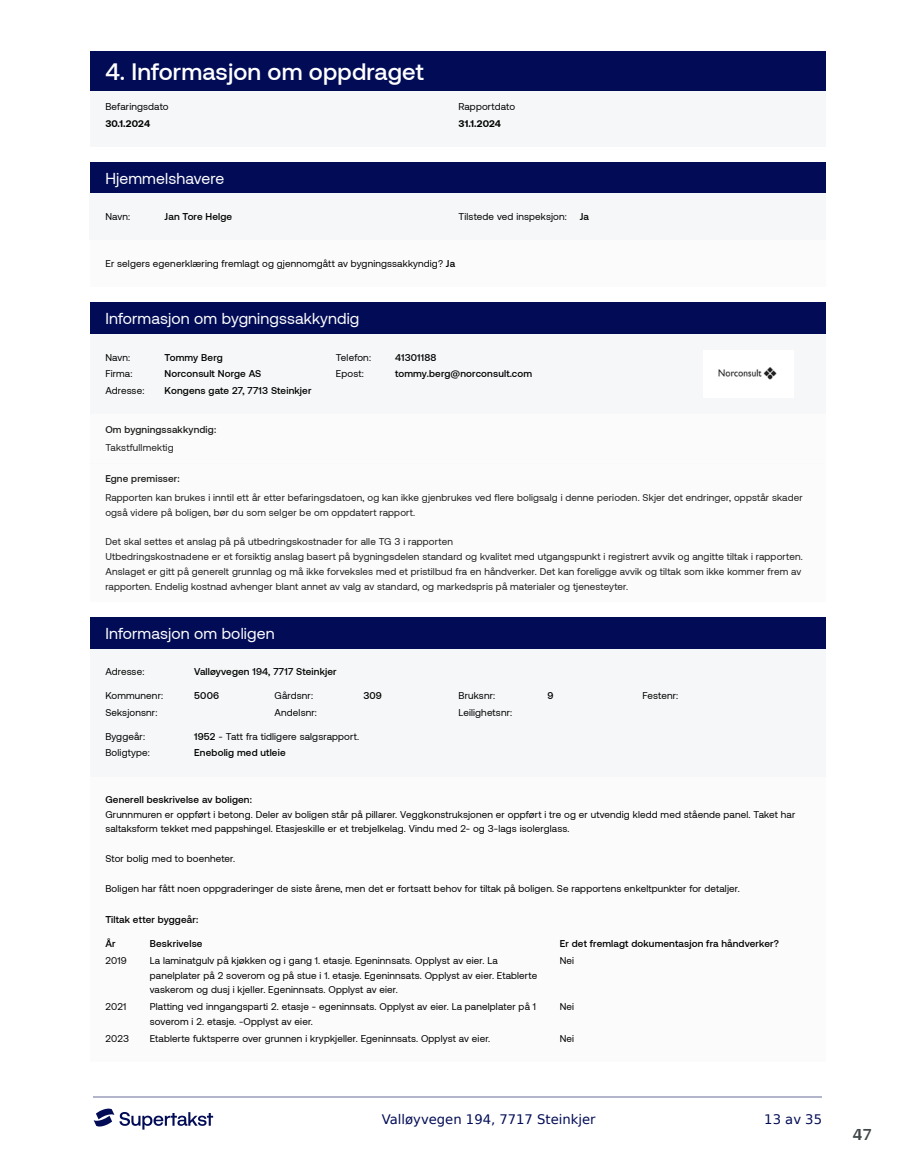
<style>
.page{position:relative;width:915px;height:1172px;background:#fff}
.page>*{position:absolute;margin:0;border:0;box-sizing:border-box;transform-origin:0 0}
.t1{font:500 23.7px "Aeonik";letter-spacing:.005em;color:#fff}
.t2{font:700 18px "Arya";color:#414749}
.t3{font:15.75px "Aeonik";letter-spacing:.01em;color:#fff}
.t4{font:13.2px "DejaVu Sans";color:#020c56}
.t5{font:9.9px/14.9px "Aeonik";letter-spacing:.015em;color:#000}
.t6{font:9.9px/14.9px "Aeonik";letter-spacing:.015em;color:#1d1d1b}
.t7{font:500 9.9px "Aeonik";letter-spacing:.015em;color:#000}
.t8{font:500 9.9px "Aeonik";letter-spacing:.015em;color:#1d1d1b}
.t9{font:700 9.9px "Aeonik";letter-spacing:.015em;color:#000}
.s1{font-weight:500}
</style>
<div class="page">
<hr style="left:93px;top:1097px;width:728px;height:1px;background:#b2b5cb">
<svg style="left:94px;top:1108px;width:119px;height:21px"></svg>
<div style="left:89px;top:52px;width:736px;height:39px;background:#020c56"></div>
<div style="left:89px;top:91px;width:736px;height:55px;background:#f5f7f8"></div>
<div style="left:89px;top:162px;width:736px;height:32px;background:#020c56"></div>
<div style="left:89px;top:194px;width:369px;height:46px;background:#f5f7f8"></div>
<div style="left:458px;top:194px;width:367px;height:46px;background:#f5f7f8"></div>
<div style="left:89px;top:240px;width:736px;height:47px;background:#f5f7f8"></div>
<div style="left:89px;top:302px;width:736px;height:32px;background:#020c56"></div>
<div style="left:89px;top:414px;width:736px;height:49px;background:#f5f7f8"></div>
<div style="left:89px;top:463px;width:736px;height:138px;background:#f5f7f8"></div>
<div style="left:89px;top:617px;width:736px;height:32px;background:#020c56"></div>
<div style="left:89px;top:649px;width:736px;height:127px;background:#f5f7f8"></div>
<div style="left:89px;top:776px;width:736px;height:285px;background:#f5f7f8"></div>
<div style="left:89px;top:334px;width:491px;height:80px;background:#f5f7f8"></div>
<div style="left:580px;top:334px;width:245px;height:80px;background:#f5f7f8"></div>
<img style="left:718px;top:367px;width:59px;height:13px">
<h1 class="t1" style="left:105px;top:59px;width:320px">4. Informasjon om oppdraget</h1>
<p class="t5" style="left:105px;top:99px;width:65px">Befaringsdato</p>
<p class="t5" style="left:458px;top:99px;width:58px">Rapportdato</p>
<p class="t9" style="left:105px;top:117px;width:46px">30.1.2024</p>
<p class="t9" style="left:458px;top:117px;width:44px">31.1.2024</p>
<h3 class="t3" style="left:105px;top:170px;width:120px">Hjemmelshavere</h3>
<p class="t5" style="left:105px;top:210px;width:26px">Navn:</p>
<p class="t7" style="left:164px;top:211px;width:69px">Jan Tore Helge</p>
<p class="t5" style="left:458px;top:210px;width:110px">Tilstede ved inspeksjon:</p>
<p class="t7" style="left:579px;top:211px;width:11px">Ja</p>
<p class="t5" style="left:105px;top:256px;width:351px">Er selgers egenerklæring fremlagt og gjennomgått av bygningssakkyndig? <span class="s1">Ja</span></p>
<h3 class="t3" style="left:105px;top:310px;width:255px">Informasjon om bygningssakkyndig</h3>
<p class="t5" style="left:105px;top:350px;width:26px">Navn:</p>
<p class="t7" style="left:164px;top:352px;width:60px">Tommy Berg</p>
<p class="t5" style="left:336px;top:350px;width:37px">Telefon:</p>
<p class="t7" style="left:395px;top:352px;width:43px">41301188</p>
<p class="t5" style="left:105px;top:366px;width:29px">Firma:</p>
<p class="t7" style="left:164px;top:368px;width:98px">Norconsult Norge AS</p>
<p class="t5" style="left:336px;top:366px;width:29px">Epost:</p>
<p class="t7" style="left:395px;top:368px;width:138px">tommy.berg@norconsult.com</p>
<p class="t5" style="left:105px;top:383px;width:41px">Adresse:</p>
<p class="t7" style="left:164px;top:385px;width:148px">Kongens gate 27, 7713 Steinkjer</p>
<p class="t8" style="left:105px;top:424px;width:112px">Om bygningssakkyndig:</p>
<p class="t6" style="left:105px;top:440px;width:70px">Takstfullmektig</p>
<p class="t8" style="left:105px;top:473px;width:76px">Egne premisser:</p>
<p class="t6" style="left:105px;top:490px;width:698px">Rapporten kan brukes i inntil ett år etter befaringsdatoen, og kan ikke gjenbrukes ved flere boligsalg i denne perioden. Skjer det endringer, oppstår skader også videre på boligen, bør du som selger be om oppdatert rapport.</p>
<p class="t6" style="left:105px;top:534px;width:698px">Det skal settes et anslag på på utbedringskostnader for alle TG 3 i rapporten<br>Utbedringskostnadene er et forsiktig anslag basert på bygningsdelen standard og kvalitet med utgangspunkt i registrert avvik og angitte tiltak i rapporten.<br>Anslaget er gitt på generelt grunnlag og må ikke forveksles med et pristilbud fra en håndverker. Det kan foreligge avvik og tiltak som ikke kommer frem av rapporten. Endelig kostnad avhenger blant annet av valg av standard, og markedspris på materialer og tjenesteyter.</p>
<h3 class="t3" style="left:105px;top:625px;width:171px">Informasjon om boligen</h3>
<p class="t5" style="left:105px;top:665px;width:41px">Adresse:</p>
<p class="t7" style="left:194px;top:666px;width:144px">Valløyvegen 194, 7717 Steinkjer</p>
<p class="t5" style="left:105px;top:688px;width:59px">Kommunenr:</p>
<p class="t7" style="left:194px;top:690px;width:26px">5006</p>
<p class="t5" style="left:274px;top:688px;width:40px">Gårdsnr:</p>
<p class="t7" style="left:363px;top:690px;width:20px">309</p>
<p class="t5" style="left:458px;top:688px;width:38px">Bruksnr:</p>
<p class="t7" style="left:547px;top:690px;width:8px">9</p>
<p class="t5" style="left:642px;top:688px;width:37px">Festenr:</p>
<p class="t5" style="left:105px;top:705px;width:54px">Seksjonsnr:</p>
<p class="t5" style="left:274px;top:705px;width:44px">Andelsnr:</p>
<p class="t5" style="left:458px;top:705px;width:55px">Leilighetsnr:</p>
<p class="t5" style="left:105px;top:729px;width:41px">Byggeår:</p>
<p class="t5" style="left:194px;top:729px;width:166px"><span class="s1">1952</span> - Tatt fra tidligere salgsrapport.</p>
<p class="t5" style="left:105px;top:745px;width:46px">Boligtype:</p>
<p class="t7" style="left:194px;top:747px;width:93px">Enebolig med utleie</p>
<p class="t7" style="left:105px;top:794px;width:148px">Generell beskrivelse av boligen:</p>
<p class="t5" style="left:105px;top:807px;width:691px">Grunnmuren er oppført i betong. Deler av boligen står på pillarer. Veggkonstruksjonen er oppført i tre og er utvendig kledd med stående panel. Taket har saltaksform tekket med pappshingel. Etasjeskille er et trebjelkelag. Vindu med 2- og 3-lags isolerglass.</p>
<p class="t5" style="left:105px;top:851px;width:131px">Stor bolig med to boenheter.</p>
<p class="t5" style="left:105px;top:881px;width:635px">Boligen har fått noen oppgraderinger de siste årene, men det er fortsatt behov for tiltak på boligen. Se rapportens enkeltpunkter for detaljer.</p>
<p class="t7" style="left:105px;top:914px;width:94px">Tiltak etter byggeår:</p>
<p class="t7" style="left:105px;top:938px;width:12px">År</p>
<p class="t7" style="left:150px;top:938px;width:54px">Beskrivelse</p>
<p class="t7" style="left:559px;top:938px;width:221px">Er det fremlagt dokumentasjon fra håndverker?</p>
<p class="t5" style="left:105px;top:953px;width:23px">2019</p>
<p class="t5" style="left:150px;top:953px;width:389px">La laminatgulv på kjøkken og i gang 1. etasje. Egeninnsats. Opplyst av eier. La panelplater på 2 soverom og på stue i 1. etasje. Egeninnsats. Opplyst av eier. Etablerte vaskerom og dusj i kjeller. Egeninnsats. Opplyst av eier.</p>
<p class="t5" style="left:559px;top:953px;width:16px">Nei</p>
<p class="t5" style="left:105px;top:999px;width:22px">2021</p>
<p class="t5" style="left:150px;top:999px;width:387px">Platting ved inngangsparti 2. etasje - egeninnsats. Opplyst av eier. La panelplater på 1 soverom i 2. etasje. -Opplyst av eier.</p>
<p class="t5" style="left:559px;top:999px;width:16px">Nei</p>
<p class="t5" style="left:105px;top:1031px;width:25px">2023</p>
<p class="t5" style="left:150px;top:1031px;width:342px">Etablerte fuktsperre over grunnen i krypkjeller. Egeninnsats. Opplyst av eier.</p>
<p class="t5" style="left:559px;top:1031px;width:16px">Nei</p>
<h3 class="t4" style="left:381px;top:1108px;width:215px">Valløyvegen 194, 7717 Steinkjer</h3>
<h3 class="t4" style="left:764px;top:1108px;width:59px">13 av 35</h3>
<h2 class="t2" style="left:852px;top:1123px;width:21px">47</h2>
</div>
